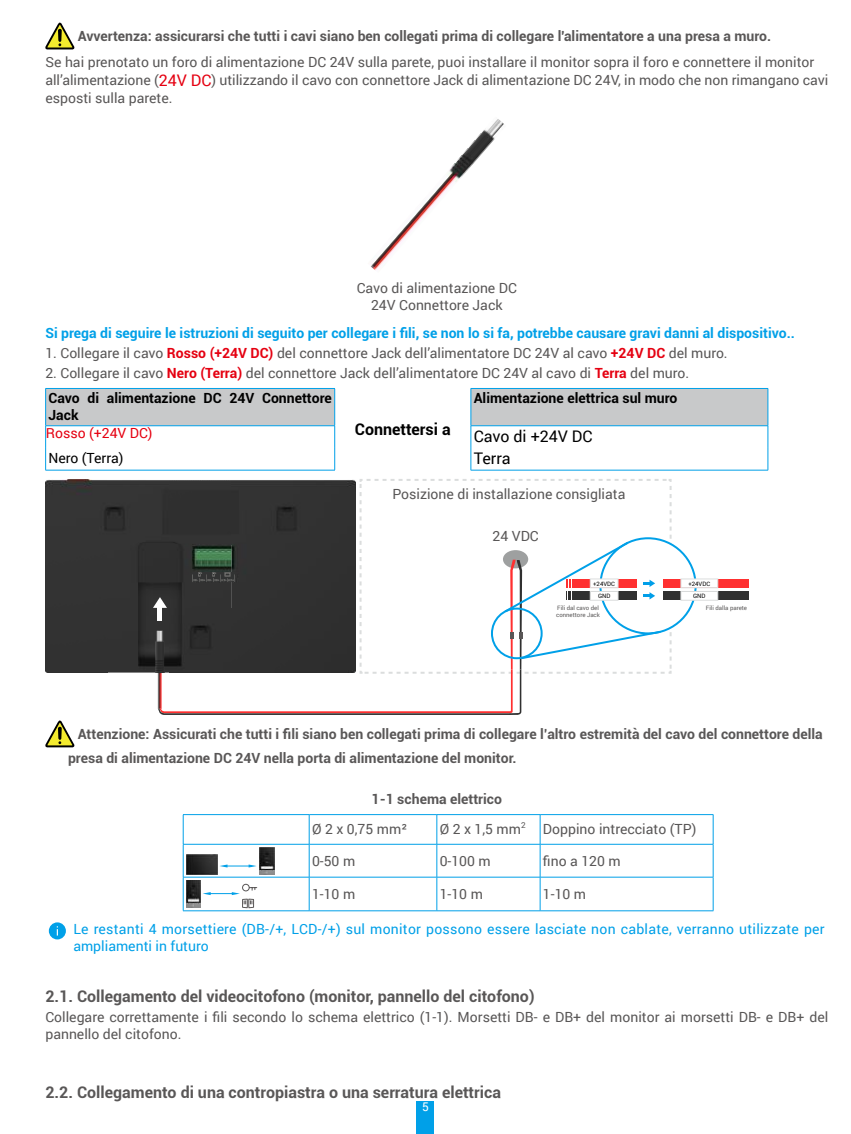
<style>
.page{position:relative;width:851px;height:1134px;background:#fff}
.page>*{position:absolute;margin:0;border:0;box-sizing:border-box;transform-origin:0 0}
.t1{font:700 16px "Roboto";color:#595757}
.t2{font:16px "Roboto";color:#000}
.t3{font:700 16px "Roboto";color:#000}
.t4{font:14px/18px "Roboto";color:#595757}
.t5{font:700 14px/24.2px "Roboto";color:#595757}
.t6{font:14px/16.8px "Roboto";letter-spacing:.015em;color:#00a0e8}
.t7{font:700 14px "Roboto";color:#00a0e8}
.t8{font:700 14px "Roboto";color:#000}
.t9{font:14px "Roboto";color:#e50011}
.t10{font:14px "Roboto";color:#000}
.t11{font:12px "Roboto";color:#fff}
.t12{font:8.2px "Roboto";color:#595757}
.t13{font:6px/7.2px "Roboto";color:#595757}
.t14{font:6px/12.4px "Roboto";color:#000;text-align:center}
.s1{font-size:16px;color:#e50011}
.s2{font-weight:700;color:#e50011}
.s3{font-weight:700;color:#000}
</style>
<div class="page">
<div style="left:417px;top:1101px;width:17px;height:33px;background:#00a0e8"></div>
<svg style="left:45px;top:23px;width:29px;height:26px"></svg>
<img style="left:371px;top:119px;width:133px;height:151px">
<hr style="left:45px;top:470px;width:290px;height:1px;background:#00a0e8">
<svg style="left:45px;top:388px;width:723px;height:82px"></svg>
<hr style="left:470px;top:470px;width:298px;height:1px;background:#00a0e8">
<hr style="left:45px;top:388px;width:290px;height:1px;background:#00a0e8">
<hr style="left:45px;top:389px;width:1px;height:36px;background:#00a0e8">
<hr style="left:334px;top:389px;width:1px;height:36px;background:#00a0e8">
<hr style="left:45px;top:425px;width:290px;height:1px;background:#00a0e8">
<hr style="left:470px;top:388px;width:298px;height:1px;background:#00a0e8">
<hr style="left:470px;top:389px;width:1px;height:36px;background:#00a0e8">
<hr style="left:767px;top:389px;width:1px;height:36px;background:#00a0e8">
<hr style="left:470px;top:425px;width:298px;height:1px;background:#00a0e8">
<div style="left:45px;top:479px;width:62px;height:194px;background:#333"></div>
<img style="left:45px;top:544px;width:1px;height:64px">
<div style="left:107px;top:544px;width:46px;height:64px;background:#323232"></div>
<img style="left:107px;top:672px;width:46px;height:1px">
<div style="left:46px;top:480px;width:107px;height:64px;background:#343434"></div>
<div style="left:46px;top:608px;width:107px;height:64px;background:#313131"></div>
<div style="left:662px;top:579px;width:86px;height:8px;background:#ff3030"></div>
<div style="left:680px;top:579px;width:38px;height:9px;background:#fff;border:1px solid #dbdddd"></div>
<div style="left:662px;top:592px;width:86px;height:8px;background:#303030"></div>
<div style="left:680px;top:591px;width:38px;height:9px;background:#fff;border:1px solid #dbdddd"></div>
<svg style="left:153px;top:479px;width:519px;height:236px"></svg>
<svg style="left:45px;top:720px;width:29px;height:27px"></svg>
<hr style="left:183px;top:814px;width:126px;height:1px;background:#00a0e8">
<svg style="left:183px;top:815px;width:1px;height:29px"></svg>
<hr style="left:309px;top:814px;width:128px;height:1px;background:#00a0e8">
<svg style="left:309px;top:815px;width:1px;height:29px"></svg>
<hr style="left:437px;top:814px;width:103px;height:1px;background:#00a0e8">
<svg style="left:436px;top:815px;width:1px;height:29px"></svg>
<hr style="left:540px;top:814px;width:173px;height:1px;background:#00a0e8">
<svg style="left:539px;top:815px;width:1px;height:29px"></svg>
<svg style="left:712px;top:815px;width:1px;height:29px"></svg>
<hr style="left:183px;top:844px;width:126px;height:1px;background:#00a0e8">
<hr style="left:183px;top:844px;width:1px;height:33px;background:#00a0e8">
<hr style="left:309px;top:844px;width:128px;height:1px;background:#00a0e8">
<hr style="left:309px;top:844px;width:1px;height:33px;background:#00a0e8">
<hr style="left:437px;top:844px;width:103px;height:1px;background:#00a0e8">
<hr style="left:436px;top:844px;width:1px;height:33px;background:#00a0e8">
<hr style="left:540px;top:844px;width:173px;height:1px;background:#00a0e8">
<hr style="left:539px;top:844px;width:1px;height:33px;background:#00a0e8">
<hr style="left:712px;top:844px;width:1px;height:33px;background:#00a0e8">
<hr style="left:183px;top:877px;width:126px;height:1px;background:#00a0e8">
<hr style="left:183px;top:877px;width:1px;height:33px;background:#00a0e8">
<hr style="left:183px;top:910px;width:126px;height:1px;background:#00a0e8">
<hr style="left:309px;top:877px;width:128px;height:1px;background:#00a0e8">
<hr style="left:309px;top:877px;width:1px;height:33px;background:#00a0e8">
<hr style="left:309px;top:910px;width:128px;height:1px;background:#00a0e8">
<hr style="left:437px;top:877px;width:103px;height:1px;background:#00a0e8">
<hr style="left:436px;top:877px;width:1px;height:33px;background:#00a0e8">
<hr style="left:540px;top:877px;width:173px;height:1px;background:#00a0e8">
<hr style="left:539px;top:877px;width:1px;height:33px;background:#00a0e8">
<hr style="left:712px;top:877px;width:1px;height:33px;background:#00a0e8">
<hr style="left:437px;top:910px;width:103px;height:1px;background:#00a0e8">
<hr style="left:540px;top:910px;width:173px;height:1px;background:#00a0e8">
<img style="left:259px;top:847px;width:15px;height:27px">
<img style="left:186px;top:855px;width:31px;height:19px">
<svg style="left:220px;top:864px;width:36px;height:3px"></svg>
<img style="left:186px;top:880px;width:15px;height:27px">
<div style="left:242px;top:899px;width:5px;height:9px;border:1px solid #595656"></div>
<div style="left:248px;top:899px;width:6px;height:9px;border:1px solid #595656"></div>
<svg style="left:203px;top:884px;width:54px;height:20px"></svg>
<svg style="left:49px;top:922px;width:17px;height:17px"></svg>
<p class="t5" style="left:78px;top:23px;width:692px">Avvertenza: assicurarsi che tutti i cavi siano ben collegati prima di collegare l'alimentatore a una presa a muro.</p>
<p class="t4" style="left:45px;top:53px;width:784px">Se hai prenotato un foro di alimentazione DC 24V sulla parete, puoi installare il monitor sopra il foro e connettere il monitor all’alimentazione (<span class="s1">24V DC</span>) utilizzando il cavo con connettore Jack di alimentazione DC 24V, in modo che non rimangano cavi esposti sulla parete.</p>
<p class="t4" style="left:356px;top:280px;width:162px;line-height:16.8px;text-align:center">Cavo di alimentazione DC<br>24V Connettore Jack</p>
<p class="t7" style="left:45px;top:324px;width:750px">Si prega di seguire le istruzioni di seguito per collegare i fili, se non lo si fa, potrebbe causare gravi danni al dispositivo..</p>
<p class="t4" style="left:45px;top:343px;width:683px">1. Collegare il cavo <span class="s2">Rosso (+24V DC)</span> del connettore Jack dell’alimentatore DC 24V al cavo <span class="s2">+24V DC</span> del muro.</p>
<p class="t4" style="left:45px;top:359px;width:645px;line-height:25.6px">2. Collegare il cavo <span class="s2">Nero (Terra)</span> del connettore Jack dell’alimentatore DC 24V al cavo di <span class="s2">Terra</span> del muro.<br><span class="s3">Cavo di alimentazione DC 24V Connettore</span></p>
<p class="t8" style="left:48px;top:405px;width:32px">Jack</p>
<p class="t3" style="left:355px;top:418px;width:97px">Connettersi a</p>
<p class="t8" style="left:473px;top:388px;width:205px">Alimentazione elettrica sul muro</p>
<p class="t9" style="left:46px;top:423px;width:108px">Rosso (+24V DC)</p>
<p class="t2" style="left:473px;top:425px;width:120px">Cavo di +24V DC</p>
<p class="t10" style="left:48px;top:448px;width:77px">Nero (Terra)</p>
<p class="t2" style="left:473px;top:447px;width:38px">Terra</p>
<p class="t4" style="left:392px;top:485px;width:234px">Posizione di installazione consigliata</p>
<p class="t4" style="left:492px;top:526px;width:48px">24 VDC</p>
<p class="t14" style="left:593px;top:577px;width:23px">+24VDC<br>GND</p>
<p class="t14" style="left:688px;top:577px;width:23px">+24VDC<br>GND</p>
<p class="t13" style="left:556px;top:604px;width:45px">Fili dal cavo del connettore Jack</p>
<p class="t13" style="left:705px;top:604px;width:43px">Fili dalla parete</p>
<p class="t5" style="left:68px;top:721px;width:756px;text-indent:10px">Attenzione: Assicurati che tutti i fili siano ben collegati prima di collegare l’altro estremità del cavo del connettore della presa di alimentazione DC 24V nella porta di alimentazione del monitor.</p>
<p class="t5" style="left:371px;top:786px;width:132px">1-1 schema elettrico</p>
<p class="t4" style="left:312px;top:820px;width:97px">Ø 2 x 0,75 mm²</p>
<p class="t4" style="left:439px;top:820px;width:83px">Ø 2 x 1,5 mm</p>
<p class="t12" style="left:521px;top:819px;width:6px">2</p>
<p class="t4" style="left:543px;top:820px;width:155px">Doppino intrecciato (TP)</p>
<p class="t4" style="left:312px;top:851px;width:45px">0-50 m</p>
<p class="t4" style="left:439px;top:851px;width:53px">0-100 m</p>
<p class="t4" style="left:543px;top:851px;width:79px">fino a 120 m</p>
<p class="t4" style="left:312px;top:884px;width:45px">1-10 m</p>
<p class="t4" style="left:439px;top:884px;width:45px">1-10 m</p>
<p class="t4" style="left:543px;top:884px;width:45px">1-10 m</p>
<p class="t6" style="left:73px;top:920px;width:752px">Le restanti 4 morsettiere (DB-/+, LCD-/+) sul monitor possono essere lasciate non cablate, verranno utilizzate per ampliamenti in futuro</p>
<p class="t1" style="left:45px;top:985px;width:490px">2.1. Collegamento del videocitofono (monitor, pannello del citofono)</p>
<p class="t4" style="left:45px;top:1008px;width:784px;line-height:16.8px">Collegare correttamente i fili secondo lo schema elettrico (1-1). Morsetti DB- e DB+ del monitor ai morsetti DB- e DB+ del pannello del citofono.</p>
<p class="t1" style="left:45px;top:1080px;width:457px">2.2. Collegamento di una contropiastra o una serratura elettrica</p>
<p class="t11" style="left:422px;top:1099px;width:8px">5</p>
</div>
